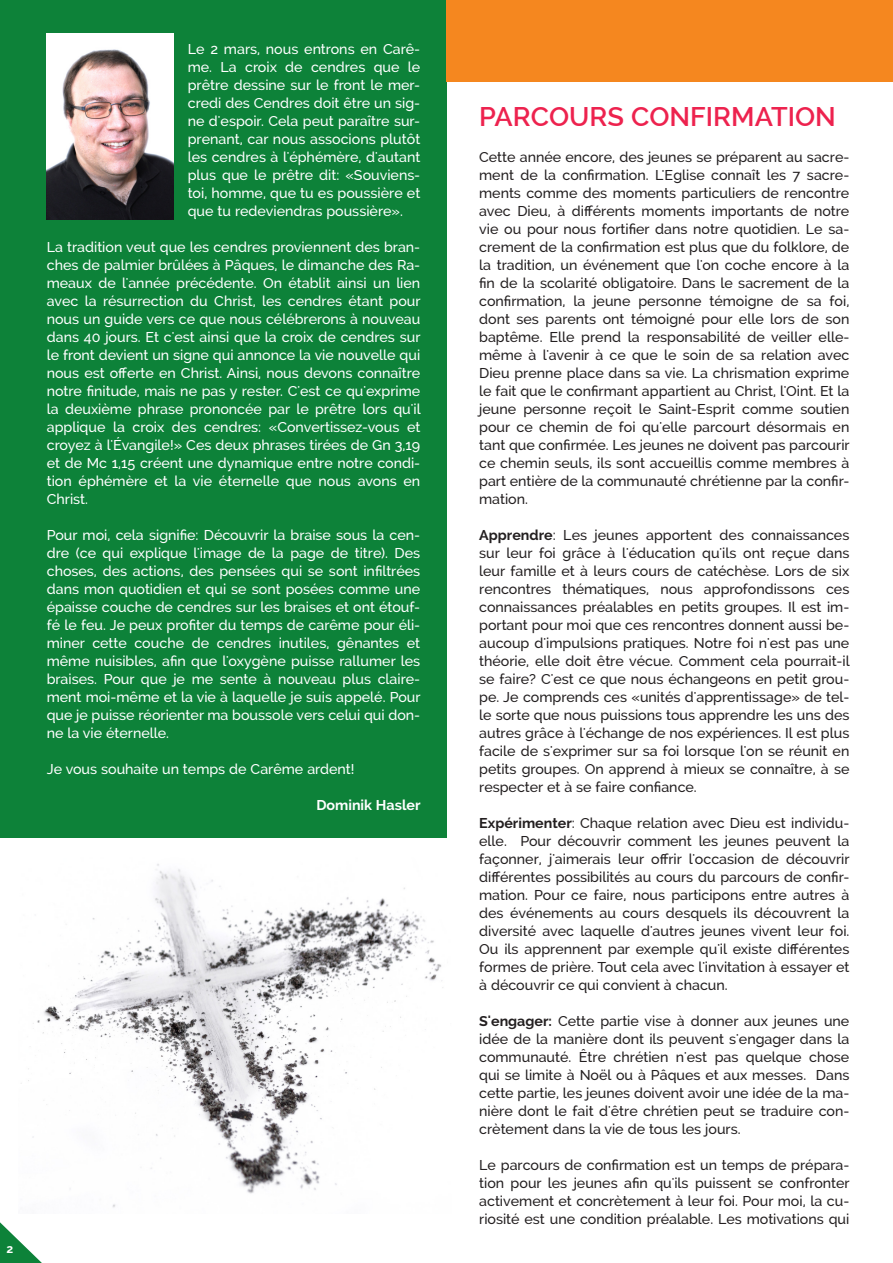
<style>
.page{position:relative;width:893px;height:1263px;background:#fff}
.page>*{position:absolute;margin:0;border:0;box-sizing:border-box;transform-origin:0 0}
.Texte_base{font:600 27px "Raleway";color:#ed224e}
.Texte_base-2{font:500 14.25px/18px "Raleway";color:#231f20;text-align:justify}
.Texte_base-3{font:500 14.25px/18px "Raleway";color:#fff;text-align:justify}
.Texte_base-4{font:700 14.25px "Raleway";color:#fff}
.t1{font:700 12px "Raleway";color:#fff}
.s1{font-weight:700}
</style>
<div class="page">
<div style="left:0;top:0;width:446px;height:838px;background:#0d8239"></div>
<svg style="left:0;top:1222px;width:42px;height:41px"></svg>
<div style="left:446px;top:0;width:447px;height:81px;background:#f5871f"></div>
<img style="left:47px;top:34px;width:127px;height:185px">
<img style="left:21px;top:864px;width:422px;height:344px">
<p class="Texte_base-3" style="left:188px;top:40px;width:234px">Le 2 mars, nous entrons en Carê&shy;me. La croix de cendres que le prêtre dessine sur le front le mer&shy;credi des Cendres doit être un sig&shy;ne d'espoir. Cela peut paraître sur&shy;prenant, car nous associons plutôt les cendres à l'éphémère, d'autant plus que le prêtre dit: «Souviens&shy;toi, homme, que tu es poussière et que tu redeviendras poussière».</p>
<p class="Texte_base-3" style="left:47px;top:238px;width:375px">La tradition veut que les cendres proviennent des bran&shy;ches de palmier brûlées à Pâques, le dimanche des Ra&shy;meaux de l'année précédente. On établit ainsi un lien avec la résurrection du Christ, les cendres étant pour nous un guide vers ce que nous célébrerons à nouveau dans 40 jours. Et c'est ainsi que la croix de cendres sur le front devient un signe qui annonce la vie nouvelle qui nous est offerte en Christ. Ainsi, nous devons connaître notre finitude, mais ne pas y rester. C'est ce qu'exprime la deuxième phrase prononcée par le prêtre lors qu'il applique la croix des cendres: «Convertissez-vous et croyez à l'Évangile!» Ces deux phrases tirées de Gn 3,19 et de Mc 1,15 créent une dynamique entre notre condi&shy;tion éphémère et la vie éternelle que nous avons en Christ.</p>
<p class="Texte_base-3" style="left:47px;top:526px;width:375px">Pour moi, cela signifie: Découvrir la braise sous la cen&shy;dre (ce qui explique l'image de la page de titre). Des choses, des actions, des pensées qui se sont infiltrées dans mon quotidien et qui se sont posées comme une épaisse couche de cendres sur les braises et ont étouf&shy;fé le feu. Je peux profiter du temps de carême pour éli&shy;miner cette couche de cendres inutiles, gênantes et même nuisibles, afin que l'oxygène puisse rallumer les braises. Pour que je me sente à nouveau plus claire&shy;ment moi-même et la vie à laquelle je suis appelé. Pour que je puisse réorienter ma boussole vers celui qui don&shy;ne la vie éternelle.</p>
<p class="Texte_base-3" style="left:47px;top:760px;width:309px">Je vous souhaite un temps de Carême ardent!</p>
<p class="Texte_base-4" style="left:316px;top:797px;width:106px">Dominik Hasler</p>
<p class="t1" style="left:6px;top:1242px;width:8px">2</p>
<p class="Texte_base" style="left:479px;top:101px;width:358px">PARCOURS CONFIRMATION</p>
<p class="Texte_base-2" style="left:479px;top:148px;width:372px">Cette année encore, des jeunes se préparent au sacre&shy;ment de la confirmation. L'Eglise connaît les 7 sacre&shy;ments comme des moments particuliers de rencontre avec Dieu, à différents moments importants de notre vie ou pour nous fortifier dans notre quotidien. Le sa&shy;crement de la confirmation est plus que du folklore, de la tradition, un événement que l'on coche encore à la fin de la scolarité obligatoire. Dans le sacrement de la confirmation, la jeune personne témoigne de sa foi, dont ses parents ont témoigné pour elle lors de son baptême. Elle prend la responsabilité de veiller elle&shy;même à l'avenir à ce que le soin de sa relation avec Dieu prenne place dans sa vie. La chrismation exprime le fait que le confirmant appartient au Christ, l'Oint. Et la jeune personne reçoit le Saint-Esprit comme soutien pour ce chemin de foi qu'elle parcourt désormais en tant que confirmée. Les jeunes ne doivent pas parcourir ce chemin seuls, ils sont accueillis comme membres à part entière de la communauté chrétienne par la confir&shy;mation.</p>
<p class="Texte_base-2" style="left:479px;top:526px;width:372px"><span class="s1">Apprendre</span>: Les jeunes apportent des connaissances sur leur foi grâce à l'éducation qu'ils ont reçue dans leur famille et à leurs cours de catéchèse. Lors de six rencontres thématiques, nous approfondissons ces connaissances préalables en petits groupes. Il est im&shy;portant pour moi que ces rencontres donnent aussi be&shy;aucoup d'impulsions pratiques. Notre foi n'est pas une théorie, elle doit être vécue. Comment cela pourrait-il se faire? C'est ce que nous échangeons en petit grou&shy;pe. Je comprends ces «unités d'apprentissage» de tel&shy;le sorte que nous puissions tous apprendre les uns des autres grâce à l'échange de nos expériences. Il est plus facile de s'exprimer sur sa foi lorsque l'on se réunit en petits groupes. On apprend à mieux se connaître, à se respecter et à se faire confiance.</p>
<p class="Texte_base-2" style="left:479px;top:814px;width:372px"><span class="s1">Expérimenter</span>: Chaque relation avec Dieu est individu&shy;elle. Pour découvrir comment les jeunes peuvent la façonner, j'aimerais leur offrir l'occasion de découvrir différentes possibilités au cours du parcours de confir&shy;mation. Pour ce faire, nous participons entre autres à des événements au cours desquels ils découvrent la diversité avec laquelle d'autres jeunes vivent leur foi.<br>Ou ils apprennent par exemple qu'il existe différentes formes de prière. Tout cela avec l'invitation à essayer et à découvrir ce qui convient à chacun.</p>
<p class="Texte_base-2" style="left:479px;top:1012px;width:372px"><span class="s1">S'engager:</span> Cette partie vise à donner aux jeunes une idée de la manière dont ils peuvent s'engager dans la communauté. Être chrétien n'est pas quelque chose qui se limite à Noël ou à Pâques et aux messes. Dans cette partie, les jeunes doivent avoir une idée de la ma&shy;nière dont le fait d'être chrétien peut se traduire con&shy;crètement dans la vie de tous les jours.</p>
<p class="Texte_base-2" style="left:479px;top:1156px;width:372px">Le parcours de confirmation est un temps de prépara&shy;tion pour les jeunes afin qu'ils puissent se confronter activement et concrètement à leur foi. Pour moi, la cu&shy;riosité est une condition préalable. Les motivations qui</p>
</div>
